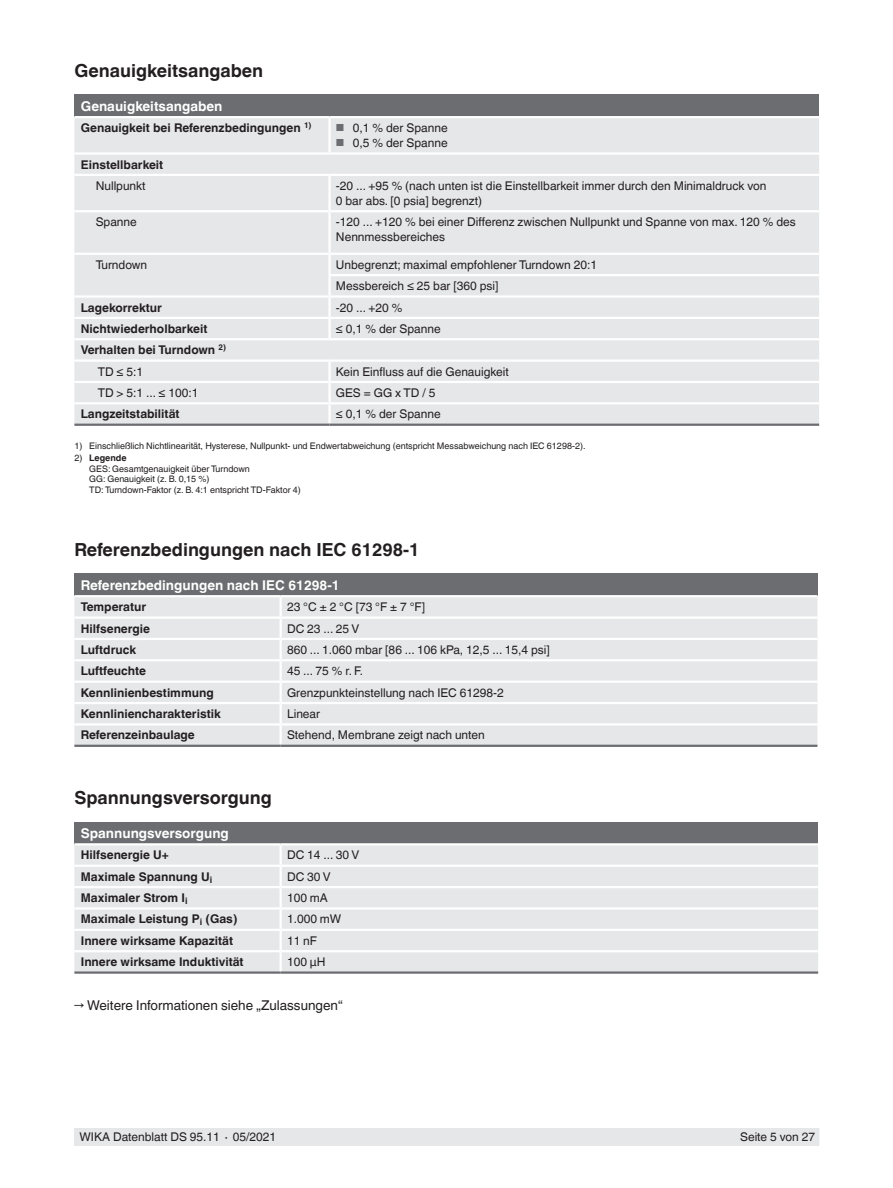
<style>
.page{position:relative;width:893px;height:1188px;background:#fff}
.page>*{position:absolute;margin:0;border:0;box-sizing:border-box;transform-origin:0 0}
.t1{font:700 18px "Helvetica World";color:#231f20}
.t2{font:700 13.5px "Helvetica World";color:#fff}
.t3{font:13.5px "Helvetica World";color:#231f20}
.t4{font:12px/15px "Helvetica World";color:#231f20}
.t5{font:700 12px/21.3px "Helvetica World";color:#231f20}
.t6{font:9px/10.5px "Helvetica World";color:#231f20}
.s1{font-size:10.2px;color:#6c6d70}
.s2{font-weight:400}
.s3{font-weight:700}
</style>
<div class="page">
<div style="left:75px;top:1128px;width:744px;height:17px;background:#e6e7e9"></div>
<div style="left:74px;top:95px;width:745px;height:22px;background:#6c6d70"></div>
<div style="left:74px;top:118px;width:745px;height:306px;background:#e6e7e9"></div>
<hr style="left:328px;top:118px;width:3px;height:34px;background:#fff">
<hr style="left:74px;top:152px;width:256px;height:3px;background:#fff">
<hr style="left:330px;top:152px;width:489px;height:3px;background:#fff">
<hr style="left:74px;top:174px;width:256px;height:2px;background:#fff">
<hr style="left:330px;top:174px;width:489px;height:2px;background:#fff">
<hr style="left:328px;top:176px;width:3px;height:34px;background:#fff">
<hr style="left:74px;top:210px;width:256px;height:2px;background:#fff">
<hr style="left:330px;top:210px;width:489px;height:2px;background:#fff">
<hr style="left:328px;top:212px;width:3px;height:41px;background:#fff">
<hr style="left:74px;top:253px;width:256px;height:2px;background:#fff">
<hr style="left:330px;top:253px;width:489px;height:2px;background:#fff">
<hr style="left:328px;top:255px;width:3px;height:19px;background:#fff">
<hr style="left:328px;top:274px;width:491px;height:2px;background:#fff">
<hr style="left:328px;top:276px;width:3px;height:19px;background:#fff">
<hr style="left:74px;top:295px;width:256px;height:3px;background:#fff">
<hr style="left:330px;top:295px;width:489px;height:3px;background:#fff">
<hr style="left:328px;top:298px;width:3px;height:19px;background:#fff">
<hr style="left:74px;top:317px;width:256px;height:2px;background:#fff">
<hr style="left:330px;top:317px;width:489px;height:2px;background:#fff">
<hr style="left:328px;top:319px;width:3px;height:19px;background:#fff">
<hr style="left:74px;top:338px;width:256px;height:2px;background:#fff">
<hr style="left:330px;top:338px;width:489px;height:2px;background:#fff">
<hr style="left:74px;top:359px;width:256px;height:3px;background:#fff">
<hr style="left:330px;top:359px;width:489px;height:3px;background:#fff">
<hr style="left:328px;top:362px;width:3px;height:19px;background:#fff">
<hr style="left:74px;top:381px;width:256px;height:2px;background:#fff">
<hr style="left:330px;top:381px;width:489px;height:2px;background:#fff">
<hr style="left:328px;top:383px;width:3px;height:19px;background:#fff">
<hr style="left:74px;top:402px;width:256px;height:2px;background:#fff">
<hr style="left:330px;top:402px;width:489px;height:2px;background:#fff">
<hr style="left:328px;top:404px;width:3px;height:20px;background:#fff">
<hr style="left:74px;top:116px;width:256px;height:2px;background:#fff">
<hr style="left:330px;top:116px;width:489px;height:2px;background:#fff">
<hr style="left:74px;top:424px;width:256px;height:2px;background:#6c6d70">
<hr style="left:330px;top:424px;width:489px;height:2px;background:#6c6d70">
<div style="left:74px;top:574px;width:743px;height:22px;background:#6c6d70"></div>
<div style="left:74px;top:597px;width:743px;height:148px;background:#e6e7e9"></div>
<hr style="left:74px;top:595px;width:207px;height:2px;background:#fff">
<hr style="left:281px;top:595px;width:536px;height:2px;background:#fff">
<hr style="left:74px;top:616px;width:207px;height:3px;background:#fff">
<hr style="left:281px;top:616px;width:536px;height:3px;background:#fff">
<hr style="left:74px;top:638px;width:207px;height:2px;background:#fff">
<hr style="left:281px;top:638px;width:536px;height:2px;background:#fff">
<svg style="left:280px;top:597px;width:2px;height:62px"></svg>
<hr style="left:74px;top:659px;width:207px;height:2px;background:#fff">
<hr style="left:281px;top:659px;width:536px;height:2px;background:#fff">
<hr style="left:280px;top:661px;width:2px;height:20px;background:#fff">
<hr style="left:74px;top:681px;width:207px;height:2px;background:#fff">
<hr style="left:281px;top:681px;width:536px;height:2px;background:#fff">
<hr style="left:74px;top:702px;width:207px;height:2px;background:#fff">
<hr style="left:281px;top:702px;width:536px;height:2px;background:#fff">
<hr style="left:74px;top:723px;width:207px;height:3px;background:#fff">
<hr style="left:281px;top:723px;width:536px;height:3px;background:#fff">
<svg style="left:280px;top:683px;width:2px;height:62px"></svg>
<hr style="left:74px;top:745px;width:207px;height:2px;background:#6c6d70">
<hr style="left:281px;top:745px;width:536px;height:2px;background:#6c6d70">
<div style="left:74px;top:822px;width:744px;height:22px;background:#6c6d70"></div>
<div style="left:74px;top:845px;width:744px;height:126px;background:#e6e7e9"></div>
<hr style="left:74px;top:843px;width:207px;height:2px;background:#fff">
<hr style="left:281px;top:843px;width:537px;height:2px;background:#fff">
<hr style="left:280px;top:845px;width:2px;height:20px;background:#fff">
<hr style="left:74px;top:865px;width:207px;height:2px;background:#fff">
<hr style="left:281px;top:865px;width:537px;height:2px;background:#fff">
<hr style="left:74px;top:886px;width:207px;height:2px;background:#fff">
<hr style="left:281px;top:886px;width:537px;height:2px;background:#fff">
<hr style="left:74px;top:907px;width:207px;height:3px;background:#fff">
<hr style="left:281px;top:907px;width:537px;height:3px;background:#fff">
<hr style="left:74px;top:929px;width:207px;height:2px;background:#fff">
<hr style="left:281px;top:929px;width:537px;height:2px;background:#fff">
<hr style="left:74px;top:950px;width:207px;height:2px;background:#fff">
<hr style="left:281px;top:950px;width:537px;height:2px;background:#fff">
<svg style="left:280px;top:867px;width:2px;height:104px"></svg>
<hr style="left:74px;top:971px;width:207px;height:3px;background:#6c6d70">
<hr style="left:281px;top:971px;width:537px;height:3px;background:#6c6d70">
<h1 class="t1" style="left:74px;top:60px;width:190px">Genauigkeitsangaben</h1>
<p class="t2" style="left:81px;top:98px;width:143px">Genauigkeitsangaben</p>
<p class="t5" style="left:81px;top:117px;width:232px">Genauigkeit bei Referenzbedingungen <sup>1)</sup></p>
<p class="t4" style="left:336px;top:120px;width:113px"><span class="s1">■</span> 0,1 % der Spanne</p>
<p class="t4" style="left:336px;top:135px;width:113px"><span class="s1">■</span> 0,5 % der Spanne</p>
<p class="t5" style="left:81px;top:154px;width:84px">Einstellbarkeit</p>
<p class="t4" style="left:96px;top:178px;width:51px">Nullpunkt</p>
<p class="t4" style="left:336px;top:178px;width:432px">-20 ... +95 % (nach unten ist die Einstellbarkeit immer durch den Minimaldruck von<br>0 bar abs. [0 psia] begrenzt)</p>
<p class="t4" style="left:96px;top:215px;width:43px">Spanne</p>
<p class="t4" style="left:336px;top:215px;width:461px">-120 ... +120 % bei einer Differenz zwischen Nullpunkt und Spanne von max. 120 % des<br>Nennmessbereiches</p>
<p class="t4" style="left:96px;top:257px;width:53px">Turndown</p>
<p class="t4" style="left:336px;top:254px;width:263px;line-height:21.3px">Unbegrenzt; maximal empfohlener Turndown 20:1<br>Messbereich ≤ 25 bar [360 psi]</p>
<p class="t5" style="left:81px;top:297px;width:83px">Lagekorrektur</p>
<p class="t4" style="left:336px;top:300px;width:68px">-20 ... +20 %</p>
<p class="t5" style="left:81px;top:318px;width:128px">Nichtwiederholbarkeit</p>
<p class="t4" style="left:336px;top:321px;width:106px">≤ 0,1 % der Spanne</p>
<p class="t5" style="left:98px;top:339px;width:130px;text-indent:-17px">Verhalten bei Turndown <sup>2)<br></sup><span class="s2">TD ≤ 5:1</span></p>
<p class="t4" style="left:336px;top:364px;width:174px">Kein Einfluss auf die Genauigkeit</p>
<p class="t4" style="left:98px;top:385px;width:102px">TD &gt; 5:1 ... ≤ 100:1</p>
<p class="t4" style="left:336px;top:385px;width:101px">GES = GG x TD / 5</p>
<p class="t5" style="left:81px;top:404px;width:100px">Langzeitstabilität</p>
<p class="t4" style="left:336px;top:407px;width:106px">≤ 0,1 % der Spanne</p>
<p class="t6" style="left:74px;top:440px;width:513px">1) Einschließlich Nichtlinearität, Hysterese, Nullpunkt- und Endwertabweichung (entspricht Messabweichung nach IEC 61298-2).</p>
<p class="t6" style="left:89px;top:453px;width:213px;text-indent:-15px">2) <span class="s3">Legende<br></span>GES: Gesamtgenauigkeit über Turndown<br>GG: Genauigkeit (z. B. 0,15 %)<br>TD: Turndown-Faktor (z. B. 4:1 entspricht TD-Faktor 4)</p>
<h1 class="t1" style="left:74px;top:539px;width:347px">Referenzbedingungen nach IEC 61298-1</h1>
<p class="t2" style="left:81px;top:577px;width:260px">Referenzbedingungen nach IEC 61298-1</p>
<p class="t5" style="left:81px;top:596px;width:67px">Temperatur</p>
<p class="t4" style="left:287px;top:600px;width:140px">23 °C ± 2 °C [73 °F ± 7 °F]</p>
<p class="t5" style="left:81px;top:618px;width:71px">Hilfsenergie</p>
<p class="t4" style="left:287px;top:621px;width:74px">DC 23 ... 25 V</p>
<p class="t5" style="left:81px;top:639px;width:57px">Luftdruck</p>
<p class="t4" style="left:287px;top:642px;width:264px">860 ... 1.060 mbar [86 ... 106 kPa, 12,5 ... 15,4 psi]</p>
<p class="t5" style="left:81px;top:661px;width:67px">Luftfeuchte</p>
<p class="t4" style="left:287px;top:664px;width:77px">45 ... 75 % r. F.</p>
<p class="t5" style="left:81px;top:682px;width:134px">Kennlinienbestimmung</p>
<p class="t4" style="left:287px;top:685px;width:218px">Grenzpunkteinstellung nach IEC 61298-2</p>
<p class="t5" style="left:81px;top:703px;width:141px">Kennliniencharakteristik</p>
<p class="t4" style="left:287px;top:706px;width:35px">Linear</p>
<p class="t5" style="left:81px;top:725px;width:116px">Referenzeinbaulage</p>
<p class="t4" style="left:287px;top:728px;width:199px">Stehend, Membrane zeigt nach unten</p>
<h1 class="t1" style="left:74px;top:787px;width:199px">Spannungsversorgung</h1>
<p class="t2" style="left:81px;top:825px;width:150px">Spannungsversorgung</p>
<p class="t5" style="left:81px;top:845px;width:90px">Hilfsenergie U+</p>
<p class="t4" style="left:287px;top:848px;width:74px">DC 14 ... 30 V</p>
<p class="t5" style="left:81px;top:866px;width:133px">Maximale Spannung U<sub>i</sub></p>
<p class="t4" style="left:287px;top:869px;width:45px">DC 30 V</p>
<p class="t5" style="left:81px;top:887px;width:108px">Maximaler Strom I<sub>i</sub></p>
<p class="t4" style="left:287px;top:890px;width:42px">100 mA</p>
<p class="t5" style="left:81px;top:909px;width:158px">Maximale Leistung P<sub>i</sub> (Gas)</p>
<p class="t4" style="left:287px;top:912px;width:56px">1.000 mW</p>
<p class="t5" style="left:81px;top:930px;width:154px">Innere wirksame Kapazität</p>
<p class="t4" style="left:287px;top:933px;width:32px">11 nF</p>
<p class="t5" style="left:81px;top:951px;width:164px">Innere wirksame Induktivität</p>
<p class="t4" style="left:287px;top:955px;width:40px">100 μH</p>
<p class="t3" style="left:74px;top:997px;width:270px">→ Weitere Informationen siehe „Zulassungen“</p>
<p class="t4" style="left:80px;top:1130px;width:198px">WIKA Datenblatt DS 95.11 ∙ 05/2021</p>
<p class="t4" style="left:740px;top:1130px;width:77px">Seite 5 von 27</p>
</div>
